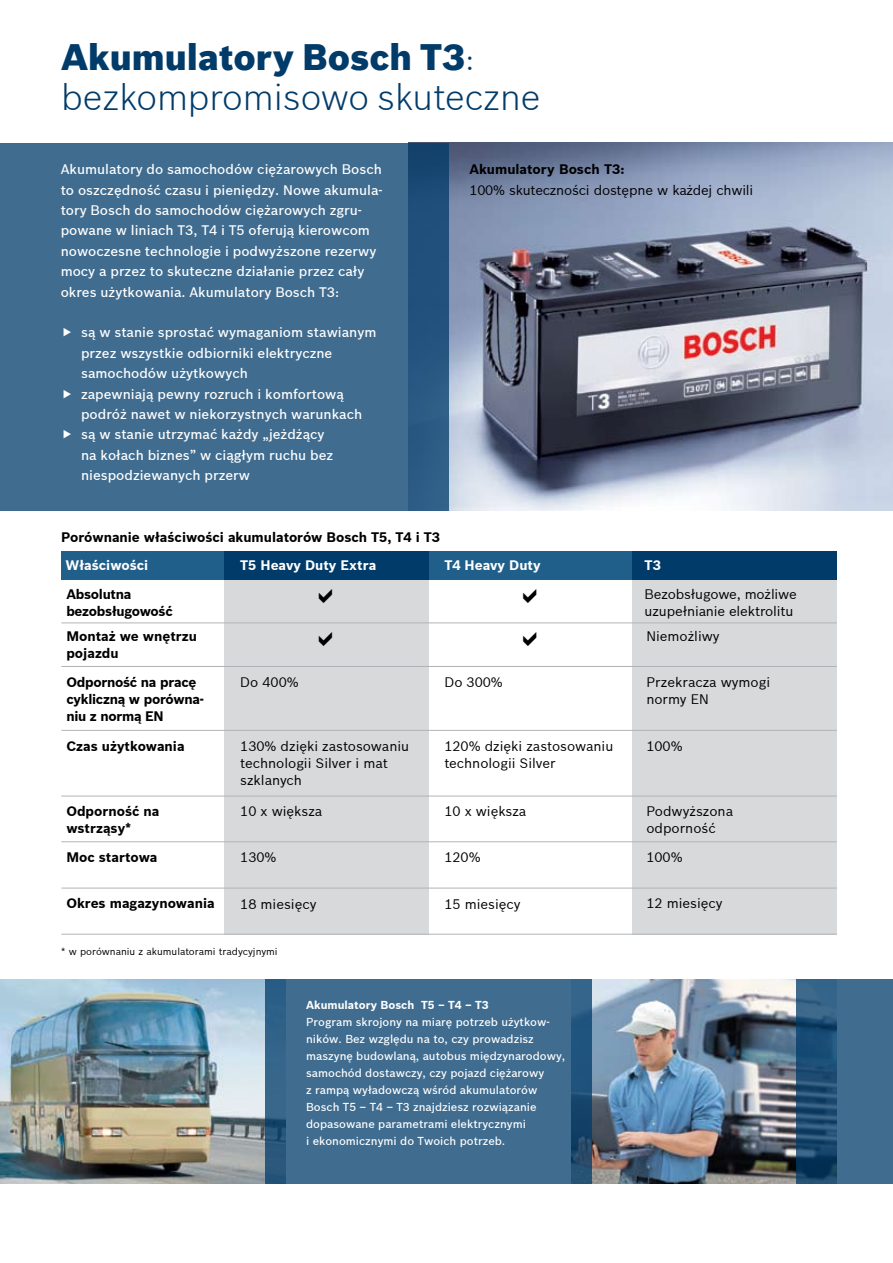
<style>
.page{position:relative;width:893px;height:1263px;background:#fff}
.page>*{position:absolute;margin:0;border:0;box-sizing:border-box;transform-origin:0 0}
.t1{font:300 36px/40.8px "Bosch Sans";color:#003b6a}
.t2{font:500 13.5px/20.4px "Bosch Sans";color:#fff}
.t3{font:13.5px/17px "Bosch Sans";color:#000}
.t4{font:700 13.5px/17px "Bosch Sans";color:#000}
.t5{font:700 13.5px/17px "Bosch Sans";letter-spacing:-.02em;color:#000}
.t6{font:700 13.5px "Bosch Sans";color:#fff}
.t7{font:500 11.25px/17px "Bosch Sans";color:#fff}
.t8{font:700 11.25px "Bosch Sans";color:#fff}
.t9{font:9.75px "Bosch Sans";color:#000}
.s1{font-weight:900}
</style>
<div class="page">
<img style="left:449px;top:143px;width:444px;height:367px">
<svg style="left:0;top:143px;width:449px;height:367px;background:#3d698d"></svg>
<img style="left:592px;top:980px;width:204px;height:204px">
<img style="left:0;top:980px;width:265px;height:204px">
<svg style="left:265px;top:980px;width:327px;height:204px;background:#3c698c"></svg>
<svg style="left:796px;top:980px;width:97px;height:204px;background:#325f83"></svg>
<div style="left:61px;top:551px;width:164px;height:29px;background:#215f8b"></div>
<div style="left:429px;top:551px;width:204px;height:29px;background:#215f8b"></div>
<div style="left:225px;top:551px;width:204px;height:29px;background:#003b6a"></div>
<div style="left:633px;top:551px;width:204px;height:29px;background:#003b6a"></div>
<div style="left:225px;top:580px;width:204px;height:354px;background:#d8d9da"></div>
<div style="left:633px;top:580px;width:204px;height:354px;background:#d8d9da"></div>
<hr style="left:61px;top:622px;width:776px;height:1px;background:#b1b4b6">
<hr style="left:61px;top:666px;width:776px;height:1px;background:#b1b4b6">
<hr style="left:61px;top:730px;width:776px;height:1px;background:#b1b4b6">
<hr style="left:61px;top:796px;width:776px;height:1px;background:#b1b4b6">
<hr style="left:61px;top:841px;width:776px;height:1px;background:#b1b4b6">
<hr style="left:61px;top:888px;width:776px;height:1px;background:#b1b4b6">
<hr style="left:61px;top:934px;width:776px;height:1px;background:#b1b4b6">
<svg style="left:64px;top:328px;width:7px;height:9px"></svg>
<svg style="left:64px;top:389px;width:7px;height:9px"></svg>
<svg style="left:64px;top:430px;width:7px;height:9px"></svg>
<h1 class="t1" style="left:61px;top:36px;width:481px"><span class="s1">Akumulatory Bosch T3</span>: bezkompromisowo skuteczne</h1>
<p class="t2" style="left:61px;top:159px;width:323px">Akumulatory do samochodów ciężarowych Bosch to oszczędność czasu i pieniędzy. Nowe akumula&shy;tory Bosch do samochodów cięża-rowych zgru&shy;powane w liniach T3, T4 i T5 oferują kierowcom nowoczesne technologie i podwyższone rezerwy mocy a przez to skuteczne działanie przez cały okres użytkowania. Akumulatory Bosch T3:</p>
<p class="t2" style="left:81px;top:322px;width:297px">są w stanie sprostać wymaganiom stawianym przez wszystkie odbiorniki elektryczne samochodów użytkowych<br>zapewniają pewny rozruch i komfortową podróż nawet w niekorzystnych warunkach są w stanie utrzymać każdy „jeżdżący<br>na kołach biznes” w ciągłym ruchu bez niespodziewanych przerw</p>
<p class="t4" style="left:469px;top:161px;width:156px">Akumulatory Bosch T3:</p>
<p class="t3" style="left:469px;top:181px;width:285px">100% skuteczności dostępne w każdej chwili</p>
<p class="t4" style="left:61px;top:528px;width:380px">Porównanie właściwości akumulatorów Bosch T5, T4 i T3</p>
<p class="t6" style="left:66px;top:557px;width:84px">Właściwości</p>
<p class="t6" style="left:240px;top:557px;width:138px">T5 Heavy Duty Extra</p>
<p class="t6" style="left:444px;top:557px;width:98px">T4 Heavy Duty</p>
<p class="t6" style="left:645px;top:557px;width:18px">T3</p>
<p class="t5" style="left:66px;top:586px;width:108px">Absolutna bezobsługowość</p>
<p class="t3" style="left:645px;top:586px;width:154px">Bezobsługowe, możliwe uzupełnianie elektrolitu</p>
<p class="t4" style="left:66px;top:628px;width:132px">Montaż we wnętrzu pojazdu</p>
<p class="t3" style="left:646px;top:628px;width:75px">Niemożliwy</p>
<p class="t5" style="left:66px;top:673px;width:139px">Odporność na pracę cykliczną w porówna&shy;niu z normą EN</p>
<p class="t3" style="left:240px;top:673px;width:60px">Do 400%</p>
<p class="t3" style="left:444px;top:673px;width:60px">Do 300%</p>
<p class="t3" style="left:646px;top:673px;width:125px">Przekracza wymogi normy EN</p>
<p class="t4" style="left:66px;top:737px;width:120px">Czas użytkowania</p>
<p class="t3" style="left:240px;top:737px;width:170px">130% dzięki zastosowaniu technologii Silver i mat szklanych</p>
<p class="t3" style="left:444px;top:737px;width:170px">120% dzięki zastosowaniu technologii Silver</p>
<p class="t3" style="left:646px;top:737px;width:38px">100%</p>
<p class="t4" style="left:66px;top:803px;width:95px">Odporność na</p>
<p class="t3" style="left:240px;top:803px;width:83px">10 x większa</p>
<p class="t3" style="left:444px;top:803px;width:83px">10 x większa</p>
<p class="t4" style="left:66px;top:820px;width:67px">wstrząsy*</p>
<p class="t3" style="left:646px;top:803px;width:88px">Podwyższona odporność</p>
<p class="t4" style="left:66px;top:848px;width:93px">Moc startowa</p>
<p class="t3" style="left:240px;top:848px;width:38px">130%</p>
<p class="t3" style="left:444px;top:848px;width:38px">120%</p>
<p class="t3" style="left:646px;top:848px;width:38px">100%</p>
<p class="t4" style="left:66px;top:894px;width:150px">Okres magazynowania</p>
<p class="t3" style="left:240px;top:895px;width:78px">18 miesięcy</p>
<p class="t3" style="left:444px;top:895px;width:78px">15 miesięcy</p>
<p class="t3" style="left:646px;top:894px;width:78px">12 miesięcy</p>
<p class="t9" style="left:61px;top:946px;width:218px">* w porównaniu z akumulatorami tradycyjnymi</p>
<p class="t8" style="left:306px;top:998px;width:184px">Akumulatory Bosch T5 – T4 – T3</p>
<p class="t7" style="left:306px;top:1013px;width:261px">Program skrojony na miarę potrzeb użytkow&shy;ników. Bez względu na to, czy prowadzisz maszynę budowlaną, autobus międzynarodowy, samochód dostawczy, czy pojazd ciężarowy<br>z rampą wyładowczą wśród akumulatorów Bosch T5 – T4 – T3 znajdziesz rozwiązanie dopasowane parametrami elektrycznymi<br>i ekonomicznymi do Twoich potrzeb.</p>
</div>
